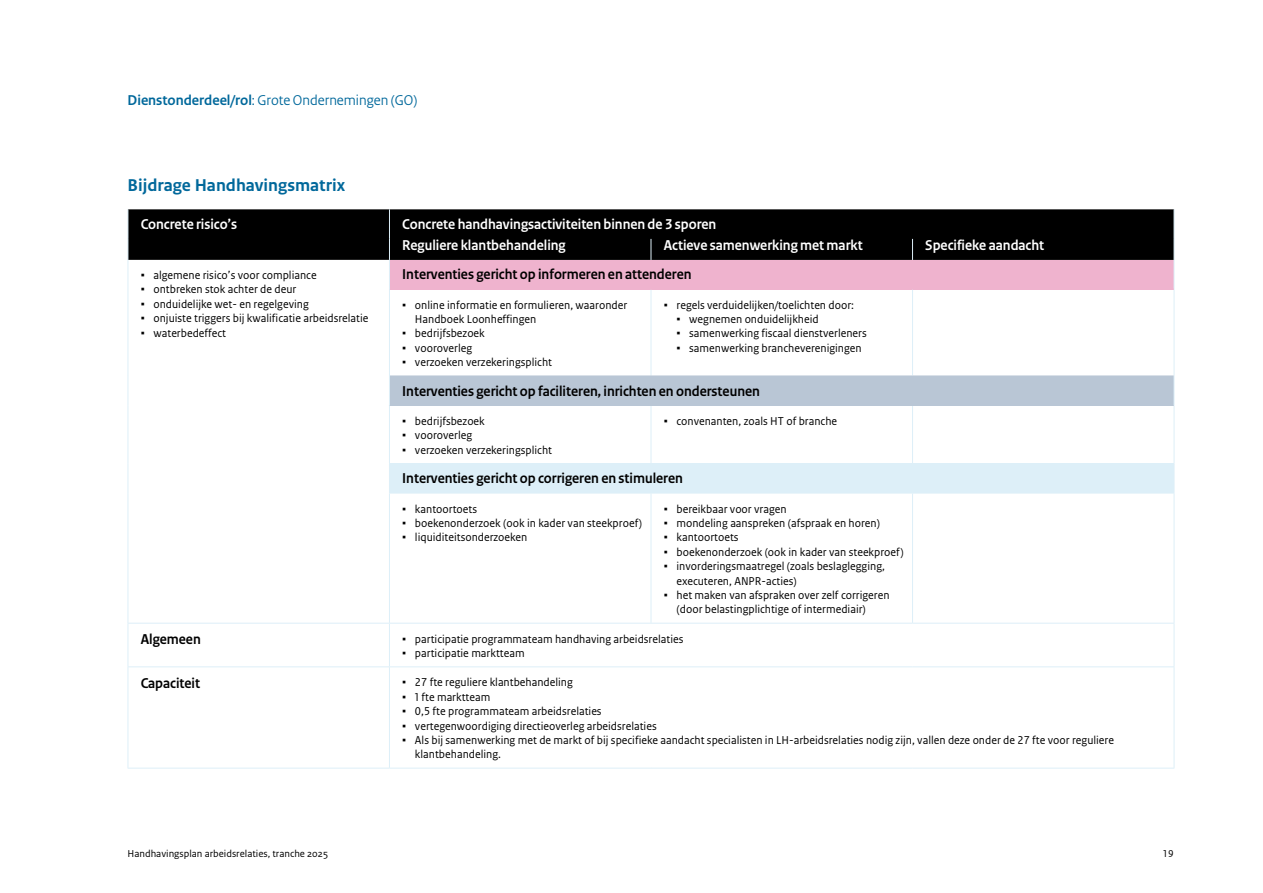
<style>
.page{position:relative;width:1263px;height:893px;background:#fff}
.page>*{position:absolute;margin:0;border:0;box-sizing:border-box;transform-origin:0 0}
.H3_Paragraaf_BIijl{font:700 18px "Rijksoverheid Sans Text";color:#01689b}
.Matrix_-_kop_zwart{font:700 15px "Rijksoverheid Sans Heading";color:#000}
.Matrix_-_kop_wit{font:700 15px "Rijksoverheid Sans Heading";color:#fff}
.t1{font:15px "Rijksoverheid Sans Heading";color:#01689b}
.t2{font:12px/14.4px "Rijksoverheid Sans Text";color:#000}
.t3{font:10.5px "Rijksoverheid Sans Text";color:#000}
.s1{font-weight:700}
.s2{font-family:"Impact"}
</style>
<div class="page">
<div style="left:129px;top:209px;width:1045px;height:51px;background:#000"></div>
<svg style="left:129px;top:290px;width:1045px;height:478px"></svg>
<div style="left:389px;top:260px;width:785px;height:29px;background:#efb3ce"></div>
<div style="left:389px;top:376px;width:785px;height:29px;background:#b9c6d5"></div>
<div style="left:389px;top:464px;width:785px;height:29px;background:#ddeff8"></div>
<hr style="left:651px;top:289px;width:1px;height:87px;background:#ddeff8">
<hr style="left:912px;top:289px;width:1px;height:87px;background:#ddeff8">
<hr style="left:651px;top:406px;width:1px;height:57px;background:#ddeff8">
<hr style="left:912px;top:406px;width:1px;height:57px;background:#ddeff8">
<hr style="left:651px;top:493px;width:1px;height:130px;background:#ddeff8">
<hr style="left:912px;top:493px;width:1px;height:130px;background:#ddeff8">
<hr style="left:389px;top:623px;width:262px;height:1px;background:#ddeff8">
<hr style="left:651px;top:623px;width:261px;height:1px;background:#ddeff8">
<hr style="left:912px;top:623px;width:262px;height:1px;background:#ddeff8">
<hr style="left:128px;top:666px;width:261px;height:1px;background:#ddeff8">
<hr style="left:389px;top:666px;width:262px;height:1px;background:#ddeff8">
<hr style="left:651px;top:666px;width:261px;height:1px;background:#ddeff8">
<hr style="left:912px;top:666px;width:262px;height:1px;background:#ddeff8">
<svg style="left:1174px;top:464px;width:1px;height:29px"></svg>
<hr style="left:1174px;top:289px;width:1px;height:87px;background:#ddeff8">
<hr style="left:1174px;top:405px;width:1px;height:58px;background:#ddeff8">
<hr style="left:389px;top:463px;width:262px;height:1px;background:#ddeff8">
<hr style="left:651px;top:463px;width:261px;height:1px;background:#ddeff8">
<hr style="left:912px;top:463px;width:262px;height:1px;background:#ddeff8">
<hr style="left:128px;top:624px;width:1px;height:42px;background:#ddeff8">
<hr style="left:389px;top:624px;width:1px;height:42px;background:#ddeff8">
<hr style="left:128px;top:667px;width:1px;height:101px;background:#ddeff8">
<hr style="left:389px;top:667px;width:1px;height:101px;background:#ddeff8">
<hr style="left:128px;top:768px;width:261px;height:1px;background:#ddeff8">
<hr style="left:389px;top:493px;width:262px;height:1px;background:#ddeff8">
<hr style="left:651px;top:493px;width:261px;height:1px;background:#ddeff8">
<hr style="left:912px;top:493px;width:262px;height:1px;background:#ddeff8">
<hr style="left:1174px;top:493px;width:1px;height:130px;background:#ddeff8">
<hr style="left:1174px;top:624px;width:1px;height:42px;background:#ddeff8">
<hr style="left:1174px;top:667px;width:1px;height:101px;background:#ddeff8">
<hr style="left:389px;top:768px;width:262px;height:1px;background:#ddeff8">
<hr style="left:651px;top:768px;width:261px;height:1px;background:#ddeff8">
<hr style="left:912px;top:768px;width:262px;height:1px;background:#ddeff8">
<hr style="left:128px;top:209px;width:1px;height:30px;background:#ddeff8">
<hr style="left:1174px;top:209px;width:1px;height:30px;background:#ddeff8">
<hr style="left:389px;top:209px;width:1px;height:30px;background:#ddeff8">
<svg style="left:651px;top:239px;width:1px;height:21px"></svg>
<svg style="left:912px;top:239px;width:1px;height:21px"></svg>
<svg style="left:1174px;top:239px;width:1px;height:50px"></svg>
<hr style="left:390px;top:289px;width:261px;height:1px;background:#efb3ce">
<hr style="left:651px;top:289px;width:261px;height:1px;background:#efb3ce">
<hr style="left:912px;top:289px;width:262px;height:1px;background:#efb3ce">
<hr style="left:390px;top:405px;width:261px;height:1px;background:#b9c6d5">
<hr style="left:651px;top:405px;width:261px;height:1px;background:#b9c6d5">
<hr style="left:912px;top:405px;width:262px;height:1px;background:#b9c6d5">
<svg style="left:1174px;top:376px;width:1px;height:29px"></svg>
<svg style="left:128px;top:239px;width:1px;height:50px"></svg>
<svg style="left:389px;top:239px;width:1px;height:50px"></svg>
<hr style="left:128px;top:289px;width:1px;height:87px;background:#ddeff8">
<hr style="left:389px;top:289px;width:1px;height:87px;background:#ddeff8">
<svg style="left:128px;top:376px;width:1px;height:29px"></svg>
<svg style="left:389px;top:376px;width:1px;height:29px"></svg>
<hr style="left:128px;top:405px;width:1px;height:59px;background:#ddeff8">
<hr style="left:389px;top:405px;width:1px;height:58px;background:#ddeff8">
<svg style="left:128px;top:464px;width:1px;height:29px"></svg>
<hr style="left:128px;top:493px;width:1px;height:130px;background:#ddeff8">
<hr style="left:389px;top:493px;width:1px;height:130px;background:#ddeff8">
<hr style="left:128px;top:623px;width:261px;height:1px;background:#ddeff8">
<p class="t1" style="left:128px;top:91px;width:291px"><span class="s1">Dienstonderdeel/rol</span>: Grote Ondernemingen (GO)</p>
<h3 class="H3_Paragraaf_BIijl" style="left:128px;top:175px;width:219px">Bijdrage Handhavingsmatrix</h3>
<p class="Matrix_-_kop_wit" style="left:141px;top:216px;width:98px">Concrete risico’s</p>
<p class="Matrix_-_kop_wit" style="left:402px;top:216px;width:316px">Concrete handhavingsactiviteiten binnen de 3 sporen</p>
<p class="Matrix_-_kop_wit" style="left:402px;top:237px;width:165px">Reguliere klantbehandeling</p>
<p class="Matrix_-_kop_wit" style="left:664px;top:237px;width:200px">Actieve samenwerking met markt</p>
<p class="Matrix_-_kop_wit" style="left:925px;top:237px;width:120px">Specifieke aandacht</p>
<p class="t2" style="left:141px;top:268px;width:177px"><span class="s2">▪</span> algemene risico’s voor compliance</p>
<p class="t2" style="left:141px;top:282px;width:157px"><span class="s2">▪</span> ontbreken stok achter de deur</p>
<p class="t2" style="left:141px;top:297px;width:170px"><span class="s2">▪</span> onduidelijke wet- en regelgeving</p>
<p class="t2" style="left:141px;top:311px;width:229px"><span class="s2">▪</span> onjuiste triggers bij kwalificatie arbeidsrelatie</p>
<p class="t2" style="left:141px;top:326px;width:87px"><span class="s2">▪</span> waterbedeffect</p>
<p class="Matrix_-_kop_zwart" style="left:402px;top:266px;width:291px">Interventies gericht op informeren en attenderen</p>
<p class="t2" style="left:415px;top:298px;width:214px;text-indent:-13px"><span class="s2">▪</span> online informatie en formulieren, waaronder<br>Handboek Loonheffingen</p>
<p class="t2" style="left:402px;top:326px;width:84px"><span class="s2">▪</span> bedrijfsbezoek</p>
<p class="t2" style="left:402px;top:341px;width:71px"><span class="s2">▪</span> vooroverleg</p>
<p class="t2" style="left:402px;top:355px;width:151px"><span class="s2">▪</span> verzoeken verzekeringsplicht</p>
<p class="t2" style="left:664px;top:298px;width:192px"><span class="s2">▪</span> regels verduidelijken/toelichten door:</p>
<p class="t2" style="left:676px;top:312px;width:144px"><span class="s2">▪</span> wegnemen onduidelijkheid</p>
<p class="t2" style="left:676px;top:326px;width:192px"><span class="s2">▪</span> samenwerking fiscaal dienstverleners</p>
<p class="t2" style="left:676px;top:341px;width:187px"><span class="s2">▪</span> samenwerking brancheverenigingen</p>
<p class="Matrix_-_kop_zwart" style="left:402px;top:382px;width:359px">Interventies gericht op faciliteren, inrichten en ondersteunen</p>
<p class="t2" style="left:402px;top:414px;width:84px"><span class="s2">▪</span> bedrijfsbezoek</p>
<p class="t2" style="left:402px;top:428px;width:71px"><span class="s2">▪</span> vooroverleg</p>
<p class="t2" style="left:402px;top:443px;width:151px"><span class="s2">▪</span> verzoeken verzekeringsplicht</p>
<p class="t2" style="left:664px;top:414px;width:175px"><span class="s2">▪</span> convenanten, zoals HT of branche</p>
<p class="Matrix_-_kop_zwart" style="left:402px;top:470px;width:282px">Interventies gericht op corrigeren en stimuleren</p>
<p class="t2" style="left:402px;top:502px;width:76px"><span class="s2">▪</span> kantoortoets</p>
<p class="t2" style="left:402px;top:516px;width:241px"><span class="s2">▪</span> boekenonderzoek (ook in kader van steekproef)</p>
<p class="t2" style="left:402px;top:530px;width:127px"><span class="s2">▪</span> liquiditeitsonderzoeken</p>
<p class="t2" style="left:664px;top:502px;width:124px"><span class="s2">▪</span> bereikbaar voor vragen</p>
<p class="t2" style="left:664px;top:516px;width:218px"><span class="s2">▪</span> mondeling aanspreken (afspraak en horen)</p>
<p class="t2" style="left:664px;top:530px;width:76px"><span class="s2">▪</span> kantoortoets</p>
<p class="t2" style="left:664px;top:545px;width:241px"><span class="s2">▪</span> boekenonderzoek (ook in kader van steekproef)</p>
<p class="t2" style="left:676px;top:559px;width:210px;text-indent:-13px"><span class="s2">▪</span> invorderingsmaatregel (zoals beslaglegging, executeren, ANPR-acties)</p>
<p class="t2" style="left:676px;top:588px;width:215px;text-indent:-13px"><span class="s2">▪</span> het maken van afspraken over zelf corrigeren (door belastingplichtige of intermediair)</p>
<p class="Matrix_-_kop_zwart" style="left:141px;top:631px;width:62px">Algemeen</p>
<p class="t2" style="left:402px;top:632px;width:283px"><span class="s2">▪</span> participatie programmateam handhaving arbeidsrelaties</p>
<p class="t2" style="left:402px;top:646px;width:124px"><span class="s2">▪</span> participatie marktteam</p>
<p class="Matrix_-_kop_zwart" style="left:141px;top:675px;width:61px">Capaciteit</p>
<p class="t2" style="left:402px;top:675px;width:172px"><span class="s2">▪</span> 27 fte reguliere klantbehandeling</p>
<p class="t2" style="left:402px;top:690px;width:90px"><span class="s2">▪</span> 1 fte marktteam</p>
<p class="t2" style="left:402px;top:704px;width:201px"><span class="s2">▪</span> 0,5 fte programmateam arbeidsrelaties</p>
<p class="t2" style="left:402px;top:719px;width:256px"><span class="s2">▪</span> vertegenwoordiging directieoverleg arbeidsrelaties</p>
<p class="t2" style="left:415px;top:733px;width:701px;text-indent:-13px"><span class="s2">▪</span> Als bij samenwerking met de markt of bij specifieke aandacht specialisten in LH-arbeidsrelaties nodig zijn, vallen deze onder de 27 fte voor reguliere klantbehandeling.</p>
<p class="t3" style="left:128px;top:848px;width:202px">Handhavingsplan arbeidsrelaties, tranche 2025</p>
<p class="t3" style="left:1162px;top:848px;width:13px">19</p>
</div>
